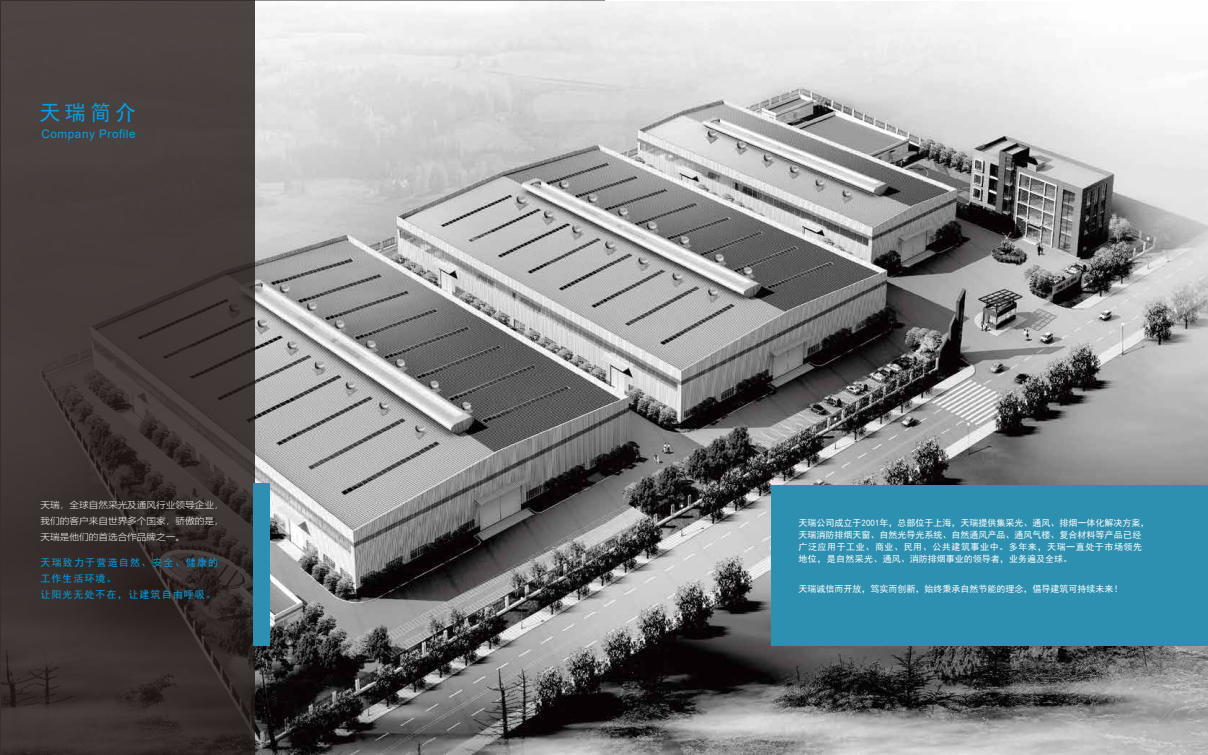
<style>
.page{position:relative;width:1208px;height:755px;background:#fff}
.page>*{position:absolute;margin:0;border:0;box-sizing:border-box;transform-origin:0 0}
.t1{font:21px "Sim Hei";color:#00a0e9}
.t2{font:11.7px "Arial";letter-spacing:.045em;color:#00a0e9}
.t3{font:10px/16px "Sim Hei";letter-spacing:.1em;color:#00a0e9}
.t4{font:9px/12px "Sim Hei";color:#fff}
.t5{font:300 9px/16px "Microsoft Ya Hei";color:#f8f8f8;text-align:justify;scale:1.07 1}
</style>
<div class="page">
<img style="left:254px;top:1px;width:954px;height:753px">
<svg style="left:0;top:0;width:254px;height:754px;background:#3f3734"></svg>
<div style="left:771px;top:485px;width:437px;height:160px;background:#2e90b0"></div>
<div style="left:253px;top:482px;width:17px;height:162px;background:#2e90b0"></div>
<h1 class="t1" style="left:40px;top:102px;width:98px">天瑞简介</h1>
<p class="t2" style="left:42px;top:126px;width:95px">Company Profile</p>
<p class="t5" style="left:41px;top:496px;width:173px">天瑞，全球自然采光及通风行业领导企业，我们的客户来自世界多个国家，骄傲的是，天瑞是他们的首选合作品牌之一。</p>
<p class="t3" style="left:41px;top:554px;width:179px">天瑞致力于营造自然、安全、健康的工作生活环境。<br>让阳光无处不在，让建筑自由呼吸。</p>
<p class="t4" style="left:798px;top:516px;width:352px">天瑞公司成立于2001年，总部位于上海，天瑞提供集采光、通风、排烟一体化解决方案，天瑞消防排烟天窗、自然光导光系统、自然通风产品、通风气楼、复合材料等产品已经广泛应用于工业、商业、民用、公共建筑事业中。多年来，天瑞一直处于市场领先地位，是自然采光、通风、消防排烟事业的领导者，业务遍及全球。</p>
<p class="t4" style="left:798px;top:582px;width:325px">天瑞诚信而开放，笃实而创新，始终秉承自然节能的理念，倡导建筑可持续未来！</p>
</div>
